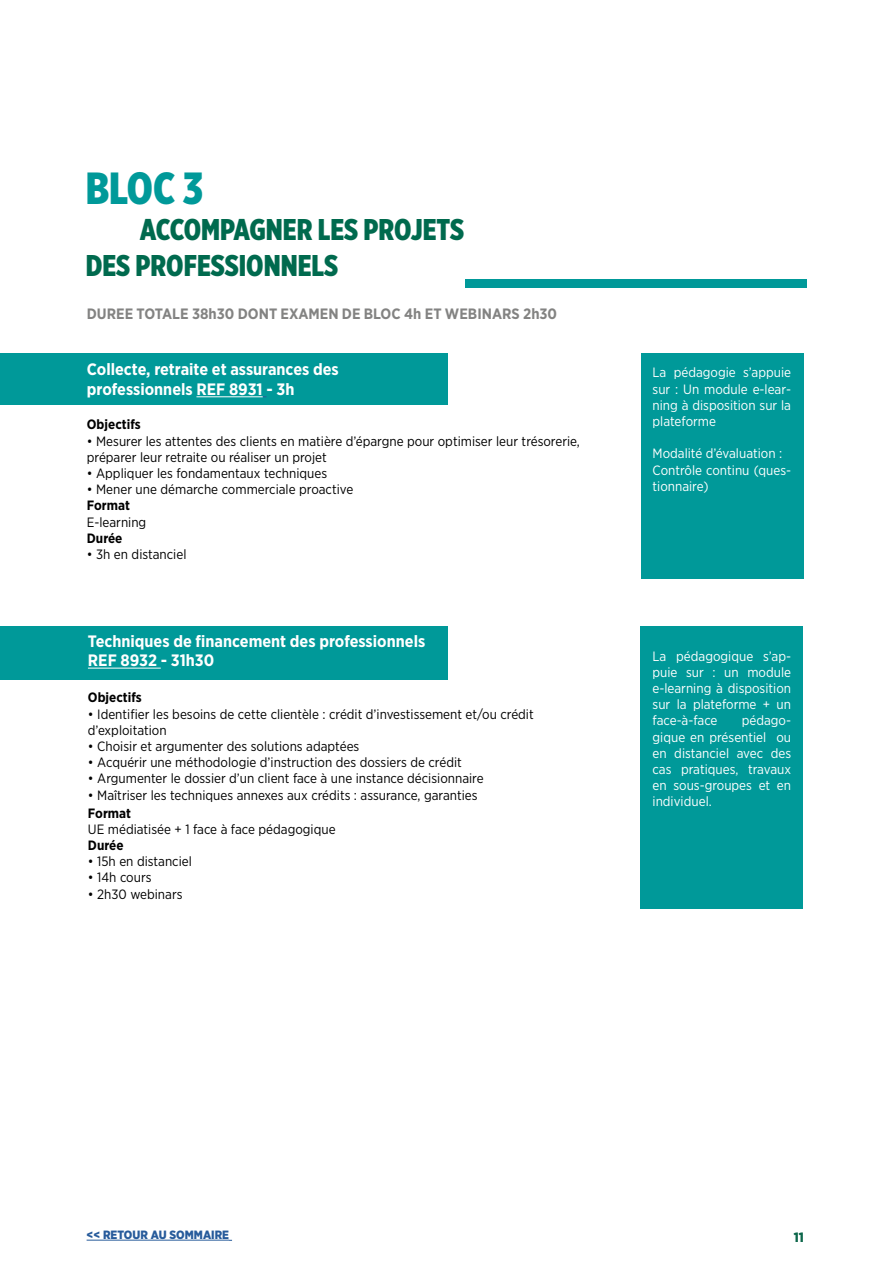
<style>
.page{position:relative;width:893px;height:1263px;background:#fff}
.page>*{position:absolute;margin:0;border:0;box-sizing:border-box;transform-origin:0 0}
.t1{font:900 45px "Gotham X Narrow";color:#099}
.t2{font:900 30px/36px "Gotham X Narrow";color:#006a4e}
.t3{font:700 16.5px/19.8px "Gotham Narrow";color:#fff}
.t4{font:700 15px "Gotham Narrow";color:#838382}
.t5{font:13.5px/16.2px "Gotham Narrow";color:#000}
.t6{font:13.5px/16.2px "Gotham Narrow";color:#fff;text-align:justify}
.t7{font:700 13.5px "Gotham Narrow";color:#000}
.t8{font:900 13.5px "Gotham Narrow";color:#0d674b}
.t9{font:900 12px "Gotham Narrow";color:#275b9b}
</style>
<div class="page">
<div style="left:0;top:353px;width:447px;height:51px;background:#099"></div>
<div style="left:0;top:626px;width:447px;height:53px;background:#099"></div>
<hr style="left:196px;top:396px;width:67px;height:1px;background:#fff">
<hr style="left:88px;top:668px;width:73px;height:1px;background:#fff">
<hr style="left:87px;top:1240px;width:142px;height:1px;background:#275b9b">
<div style="left:466px;top:279px;width:341px;height:9px;background:#099"></div>
<div style="left:641px;top:353px;width:163px;height:225px;background:#099"></div>
<div style="left:640px;top:626px;width:162px;height:282px;background:#099"></div>
<h1 class="t1" style="left:86px;top:159px;width:119px">BLOC 3</h1>
<h2 class="t2" style="left:86px;top:211px;width:380px;text-indent:54px">ACCOMPAGNER LES PROJETS<br>DES PROFESSIONNELS</h2>
<p class="t4" style="left:87px;top:304px;width:472px">DUREE TOTALE 38h30 DONT EXAMEN DE BLOC 4h ET WEBINARS 2h30</p>
<p class="t3" style="left:87px;top:359px;width:253px">Collecte, retraite et assurances des professionnels REF 8931 - 3h</p>
<p class="t7" style="left:87px;top:416px;width:55px">Objectifs</p>
<p class="t5" style="left:87px;top:432px;width:495px">• Mesurer les attentes des clients en matière d’épargne pour optimiser leur trésorerie, préparer leur retraite ou réaliser un projet</p>
<p class="t5" style="left:87px;top:465px;width:242px">• Appliquer les fondamentaux techniques</p>
<p class="t5" style="left:87px;top:481px;width:268px">• Mener une démarche commerciale proactive</p>
<p class="t7" style="left:87px;top:497px;width:45px">Format</p>
<p class="t5" style="left:87px;top:513px;width:61px">E-learning</p>
<p class="t7" style="left:87px;top:529px;width:37px">Durée</p>
<p class="t5" style="left:87px;top:546px;width:101px">• 3h en distanciel</p>
<p class="t3" style="left:88px;top:631px;width:339px">Techniques de financement des professionnels<br>REF 8932 - 31h30</p>
<p class="t7" style="left:88px;top:689px;width:55px">Objectifs</p>
<p class="t5" style="left:88px;top:705px;width:447px">• Identifier les besoins de cette clientèle : crédit d’investissement et/ou crédit d’exploitation</p>
<p class="t5" style="left:88px;top:738px;width:273px">• Choisir et argumenter des solutions adaptées</p>
<p class="t5" style="left:88px;top:754px;width:375px">• Acquérir une méthodologie d’instruction des dossiers de crédit</p>
<p class="t5" style="left:88px;top:770px;width:397px">• Argumenter le dossier d’un client face à une instance décisionnaire</p>
<p class="t5" style="left:88px;top:786px;width:391px">• Maîtriser les techniques annexes aux crédits : assurance, garanties</p>
<p class="t7" style="left:88px;top:804px;width:45px">Format</p>
<p class="t5" style="left:88px;top:821px;width:249px">UE médiatisée + 1 face à face pédagogique</p>
<p class="t7" style="left:88px;top:837px;width:37px">Durée</p>
<p class="t5" style="left:88px;top:853px;width:105px">• 15h en distanciel</p>
<p class="t5" style="left:88px;top:869px;width:65px">• 14h cours</p>
<p class="t5" style="left:88px;top:885px;width:96px">• 2h30 webinars</p>
<p class="t6" style="left:652px;top:364px;width:140px">La pédagogie s’appuie sur : Un module e-lear&shy;ning à disposition sur la plateforme</p>
<p class="t6" style="left:652px;top:445px;width:140px;text-align:left">Modalité d’évaluation :<br>Contrôle continu (ques&shy;tionnaire)</p>
<p class="t6" style="left:652px;top:647px;width:140px">La pédagogique s’ap&shy;puie sur : un module e-learning à disposition sur la plateforme + un face-à-face</p>
<p class="t6" style="left:652px;top:712px;width:140px;text-indent:89px">pédago&shy;gique en présentiel ou en distanciel avec des cas pratiques, travaux en sous-groupes et en individuel.</p>
<p class="t9" style="left:87px;top:1227px;width:144px">&lt;&lt; RETOUR AU SOMMAIRE</p>
<p class="t8" style="left:794px;top:1228px;width:12px">11</p>
</div>
